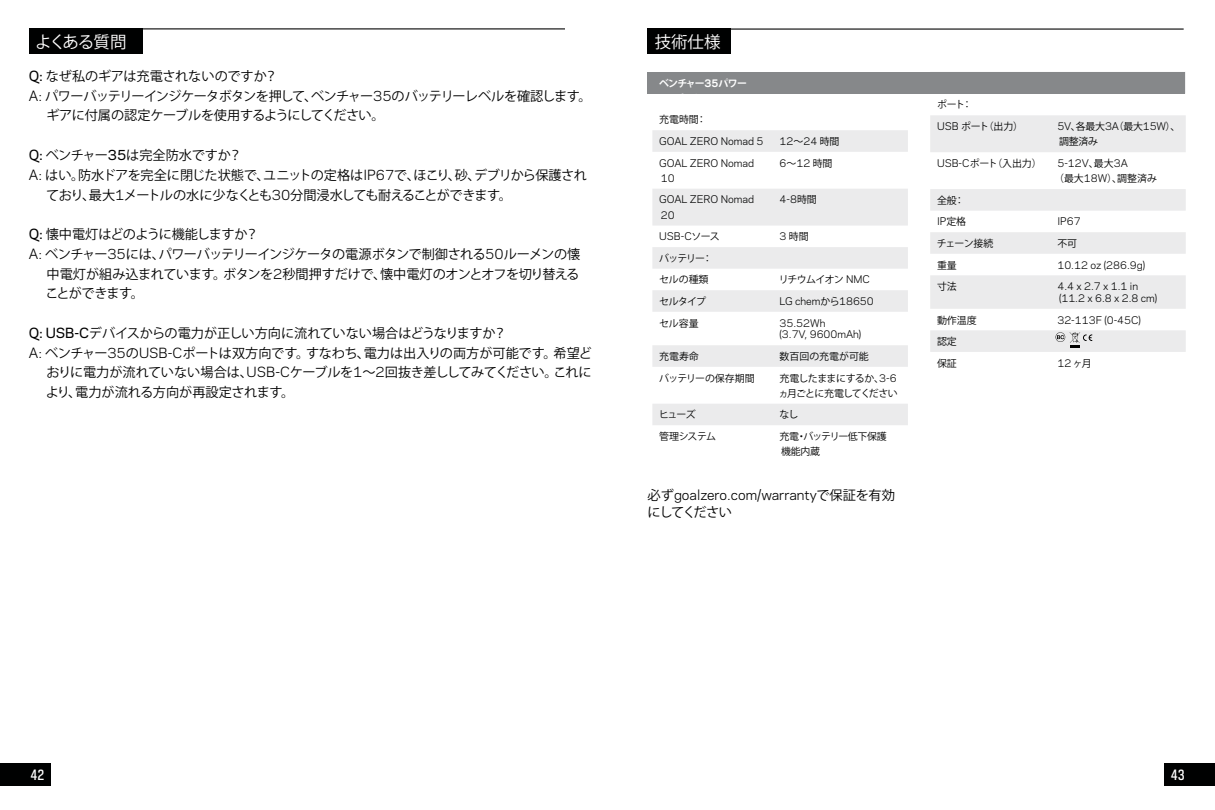
<style>
.page{position:relative;width:1215px;height:810px;background:#fff}
.page>*{position:absolute;margin:0;border:0;box-sizing:border-box;transform-origin:0 0}
.t1{font:16.43px "Koz Go Pr 6 N";letter-spacing:-.02em;color:#fff}
.t2{font:500 13.5px "Galaxie Polaris Condensed";color:#fff}
.t3{font:13.28px "Koz Go Pr 6 N";letter-spacing:-.04em;color:#000}
.t4{font:13.28px "Koz Go Pr 6 N";letter-spacing:-.01em;color:#000}
.t5{font:13.28px "Koz Go Pr 6 N";letter-spacing:-.005em;color:#000}
.t6{font:13.28px "Koz Go Pr 6 N";color:#000}
.t7{font:13.28px "Galaxie Polaris";color:#000101}
.t8{font:13.28px "Koz Go Pr 6 N";letter-spacing:-.06em;color:#000}
.t9{font:13.28px "Koz Go Pr 6 N";letter-spacing:-.11em;color:#000101}
.t10{font:9.9px/11.9px "Galaxie Polaris";color:#000101}
.t11{font:9.9px/15.3px "Koz Go Pr 6 N";letter-spacing:-.025em;color:#000101}
.t12{font:9.9px/15.3px "Koz Go Pr 6 N";letter-spacing:-.08em;color:#000101}
.t13{font:700 9.9px "Koz Go Pr 6 N";letter-spacing:-.08em;color:#fff}
.t14{font:9.9px "Koz Go Pr 6 N";letter-spacing:-.075em;color:#000101}
.t15{font:9.9px "Koz Go Pr 6 N";color:#000101}
.s1{font-family:"Galaxie Polaris";font-weight:500}
.s2{font-family:"Galaxie Polaris"}
.s3{font-family:"Koz Go Pr 6 N"}
</style>
<div class="page">
<div style="left:1164px;top:763px;width:51px;height:22px;background:#000101"></div>
<div style="left:0;top:763px;width:51px;height:22px;background:#000101"></div>
<div style="left:29px;top:28px;width:114px;height:26px;background:#000101"></div>
<hr style="left:29px;top:28px;width:536px;height:1px;background:#000101">
<svg style="left:930px;top:72px;width:256px;height:280px;fill:#ececed"></svg>
<div style="left:648px;top:72px;width:537px;height:21px;background:#86888a"></div>
<svg style="left:652px;top:130px;width:256px;height:295px"></svg>
<div style="left:648px;top:29px;width:83px;height:25px;background:#000101"></div>
<hr style="left:648px;top:29px;width:536px;height:1px;background:#000">
<svg style="left:1056px;top:332px;width:36px;height:16px"></svg>
<p class="t1" style="left:35px;top:33px;width:93px">よくある質問</p>
<p class="t6" style="left:29px;top:69px;width:250px"><span class="s1">Q:</span> なぜ私のギアは充電されないのですか？</p>
<p class="t3" style="left:29px;top:88px;width:564px"><span class="s2">A:</span> パワーバッテリーインジケータボタンを押して、ベンチャー<span class="s2">35</span>のバッテリーレベルを確認します。</p>
<p class="t3" style="left:46px;top:108px;width:340px">ギアに付属の認定ケーブルを使用するようにしてください。</p>
<p class="t4" style="left:29px;top:148px;width:215px"><span class="s1">Q:</span> ベンチャー<span class="s1">35</span>は完全防水ですか？</p>
<p class="t3" style="left:29px;top:167px;width:560px"><span class="s2">A:</span> はい。防水ドアを完全に閉じた状態で、ユニットの定格は<span class="s2">IP67</span>で、ほこり、砂、デブリから保護され</p>
<p class="t3" style="left:46px;top:187px;width:467px">ており、最大<span class="s2">1</span>メートルの水に少なくとも<span class="s2">30</span>分間浸水しても耐えることができます。</p>
<p class="t3" style="left:29px;top:227px;width:231px"><span class="s1">Q:</span> 懐中電灯はどのように機能しますか？</p>
<p class="t3" style="left:29px;top:246px;width:553px"><span class="s2">A:</span> ベンチャー<span class="s2">35</span>には、パワーバッテリーインジケータの電源ボタンで制御される<span class="s2">50</span>ルーメンの懐</p>
<p class="t3" style="left:47px;top:266px;width:534px">中電灯が組み込まれています。ボタンを<span class="s2">2</span>秒間押すだけで、懐中電灯のオンとオフを切り替える</p>
<p class="t8" style="left:46px;top:286px;width:100px">ことができます。</p>
<p class="t4" style="left:29px;top:326px;width:479px"><span class="s1">Q: USB-C</span>デバイスからの電力が正しい方向に流れていない場合はどうなりますか？</p>
<p class="t5" style="left:29px;top:345px;width:565px"><span class="s2">A:</span> ベンチャー<span class="s2">35</span>の<span class="s2">USB-C</span>ポートは双方向です。すなわち、電力は出入りの両方が可能です。希望ど</p>
<p class="t3" style="left:47px;top:365px;width:547px">おりに電力が流れていない場合は、<span class="s2">USB-C</span>ケーブルを<span class="s2">1</span>～<span class="s2">2</span>回抜き差ししてみてください。これに</p>
<p class="t6" style="left:46px;top:385px;width:250px">より、電力が流れる方向が再設定されます。</p>
<p class="t1" style="left:655px;top:32px;width:67px">技術仕様</p>
<p class="t13" style="left:659px;top:77px;width:89px">ベンチャー<span class="s2">35</span>パワー</p>
<p class="t11" style="left:659px;top:112px;width:49px">充電時間：</p>
<p class="t10" style="left:659px;top:135px;width:106px">GOAL ZERO Nomad 5</p>
<p class="t10" style="left:780px;top:135px;width:61px">12<span class="s3">～</span>24 <span class="s3">時間</span></p>
<p class="t10" style="left:659px;top:155px;width:96px;line-height:15.3px">GOAL ZERO Nomad<br>10</p>
<p class="t10" style="left:780px;top:156px;width:55px">6<span class="s3">～</span>12 <span class="s3">時間</span></p>
<p class="t10" style="left:659px;top:191px;width:96px;line-height:15.3px">GOAL ZERO Nomad<br>20</p>
<p class="t10" style="left:780px;top:193px;width:39px">4-8<span class="s3">時間</span></p>
<p class="t10" style="left:659px;top:230px;width:62px">USB-C<span class="s3">ソース</span></p>
<p class="t11" style="left:780px;top:229px;width:31px"><span class="s2">3</span> 時間</p>
<p class="t11" style="left:659px;top:248px;width:55px;line-height:21.6px">バッテリー：セルの種類</p>
<p class="t14" style="left:779px;top:274px;width:93px">リチウムイオン <span class="s2">NMC</span></p>
<p class="t11" style="left:659px;top:294px;width:49px">セルタイプ</p>
<p class="t10" style="left:780px;top:295px;width:96px">LG chem<span class="s3">から</span>18650</p>
<p class="t11" style="left:659px;top:315px;width:41px">セル容量</p>
<p class="t10" style="left:780px;top:316px;width:83px">35.52Wh<br>(3.7V, 9600mAh)</p>
<p class="t11" style="left:659px;top:349px;width:41px">充電寿命</p>
<p class="t15" style="left:780px;top:351px;width:91px">数百回の充電が可能</p>
<p class="t11" style="left:659px;top:370px;width:97px">バッテリーの保存期間</p>
<p class="t12" style="left:778px;top:370px;width:121px">充電したままにするか、<span class="s2">3-6</span>ヵ月ごとに充電してください</p>
<p class="t11" style="left:659px;top:407px;width:38px">ヒューズ</p>
<p class="t11" style="left:780px;top:407px;width:20px">なし</p>
<p class="t11" style="left:659px;top:429px;width:58px">管理システム</p>
<p class="t11" style="left:780px;top:429px;width:109px">充電・バッテリー低下保護機能内蔵</p>
<p class="t7" style="left:648px;top:485px;width:249px"><span class="s3">必ず</span>goalzero.com/warranty<span class="s3">で保証を有効</span></p>
<p class="t9" style="left:648px;top:505px;width:86px">にしてください</p>
<p class="t11" style="left:937px;top:97px;width:36px">ポート：</p>
<p class="t11" style="left:937px;top:119px;width:88px"><span class="s2">USB</span> ポート（出力）</p>
<p class="t11" style="left:1057px;top:119px;width:124px"><span class="s2">5V</span>、各最大<span class="s2">3A</span>（最大<span class="s2">15W</span>）、調整済み</p>
<p class="t11" style="left:937px;top:156px;width:106px"><span class="s2">USB-C</span>ポート（入出力）</p>
<p class="t10" style="left:1057px;top:157px;width:72px">5-12V<span class="s3">、最大</span>3A</p>
<p class="t11" style="left:1054px;top:171px;width:104px">（最大<span class="s2">18W</span>）、調整済み</p>
<p class="t11" style="left:937px;top:193px;width:29px">全般：</p>
<p class="t10" style="left:937px;top:215px;width:31px">IP<span class="s3">定格</span></p>
<p class="t10" style="left:1057px;top:215px;width:25px">IP67</p>
<p class="t11" style="left:937px;top:236px;width:58px">チェーン接続</p>
<p class="t11" style="left:1057px;top:236px;width:21px">不可</p>
<p class="t11" style="left:937px;top:257px;width:21px">重量</p>
<p class="t10" style="left:1057px;top:258px;width:89px">10.12 oz (286.9g)</p>
<p class="t11" style="left:937px;top:279px;width:21px">寸法</p>
<p class="t10" style="left:1057px;top:280px;width:101px">4.4 x 2.7 x 1.1 in (11.2 x 6.8 x 2.8 cm)</p>
<p class="t11" style="left:937px;top:312px;width:41px">動作温度</p>
<p class="t10" style="left:1057px;top:313px;width:85px">32-113F (0-45C)</p>
<p class="t11" style="left:937px;top:331px;width:21px;line-height:21.6px">認定保証</p>
<p class="t10" style="left:1057px;top:356px;width:36px">12 <span class="s3">ヶ月</span></p>
<p class="t2" style="left:30px;top:765px;width:16px">42</p>
<p class="t2" style="left:1171px;top:765px;width:16px">43</p>
</div>
